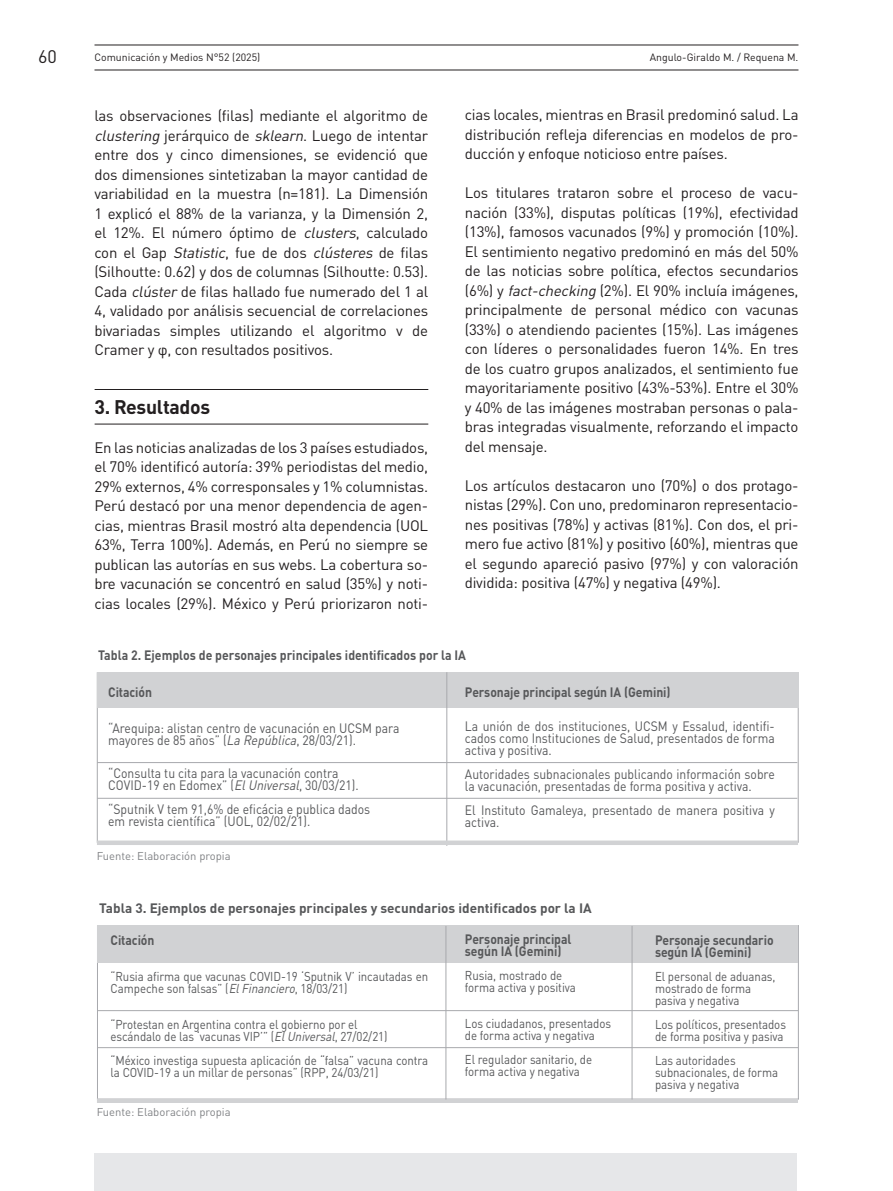
<style>
.page{position:relative;width:893px;height:1191px;background:#fff}
.page>*{position:absolute;margin:0;border:0;box-sizing:border-box;transform-origin:0 0}
.t1{font:700 19.5px "DIN Pro";letter-spacing:-.015em;color:#231f20}
.t2{font:18px "DIN Pro";color:#231f20}
.t3{font:15px/19.5px "DIN Pro";letter-spacing:-.015em;color:#231f20;text-align:justify}
.t4{font:13.5px/12px "DIN Pro";color:#57585a;scale:.9 1}
.t5{font:700 13.5px/12px "DIN Pro";letter-spacing:-.005em;color:#57585a;scale:.9 1}
.t6{font:700 13.5px "DIN Pro";letter-spacing:-.005em;color:#57585a}
.t7{font:700 13.5px "DIN Pro";letter-spacing:-.005em;color:#57585a;scale:.91 1}
.t8{font:12.75px/12px "DIN Pro";letter-spacing:-.005em;color:#57585a;scale:.9 1}
.t9{font:11.25px "DIN Pro";color:#808285}
.t10{font:10.5px "DIN Pro";color:#231f20}
.s1{font-style:italic}
</style>
<div class="page">
<hr style="left:94px;top:70px;width:704px;height:1px;background:#231f20">
<hr style="left:94px;top:45px;width:704px;height:1px;background:#231f20">
<div style="left:94px;top:1153px;width:703px;height:38px;background:#e6e7e9"></div>
<div style="left:98px;top:925px;width:700px;height:38px;background:#d1d2d4"></div>
<div style="left:97px;top:1098px;width:701px;height:5px;background:#d1d2d4"></div>
<hr style="left:446px;top:926px;width:1px;height:173px;background:#a8a9ad">
<hr style="left:632px;top:926px;width:1px;height:173px;background:#a8a9ad">
<hr style="left:97px;top:1010px;width:701px;height:1px;background:#a8a9ad">
<hr style="left:97px;top:1047px;width:701px;height:1px;background:#a8a9ad">
<hr style="left:95px;top:424px;width:333px;height:1px;background:#231f20">
<hr style="left:95px;top:389px;width:333px;height:1px;background:#231f20">
<div style="left:97px;top:672px;width:702px;height:36px;background:#d1d2d4"></div>
<hr style="left:446px;top:672px;width:1px;height:174px;background:#a8a9ad">
<hr style="left:97px;top:762px;width:700px;height:1px;background:#a8a9ad">
<hr style="left:97px;top:798px;width:700px;height:1px;background:#a8a9ad">
<div style="left:97px;top:840px;width:701px;height:5px;background:#d1d2d4"></div>
<p class="t2" style="left:38px;top:45px;width:20px">60</p>
<p class="t10" style="left:94px;top:50px;width:167px">Comunicación y Medios N°52 (2025)</p>
<p class="t10" style="left:650px;top:50px;width:150px">Angulo-Giraldo M. / Requena M.</p>
<p class="t3" style="left:94px;top:105px;width:335px">las observaciones (filas) mediante el algoritmo de <span class="s1">clustering</span> jerárquico de <span class="s1">sklearn</span>. Luego de intentar entre dos y cinco dimensiones, se evidenció que dos dimensiones sintetizaban la mayor cantidad de variabilidad en la muestra (n=181). La Dimensión 1 explicó el 88% de la varianza, y la Dimensión 2, el 12%. El número óptimo de <span class="s1">clusters</span>, calculado c o n e l G a p <span class="s1">Statistic</span>, f u e d e d o s <span class="s1">clústeres</span> d e fi l a s (Silhoutte: 0.62) y dos de columnas (Silhoutte: 0.53).<br>Cada <span class="s1">clúster</span> de filas hallado fue numerado del 1 al 4, validado por análisis secuencial de correlaciones bivariadas simples utilizando el algoritmo v de Cramer y φ, con resultados positivos.</p>
<h1 class="t1" style="left:94px;top:390px;width:118px">3. Resultados</h1>
<p class="t3" style="left:94px;top:437px;width:335px">En las noticias analizadas de los 3 países estudiados, el 70% identificó autoría: 39% periodistas del medio, 29% externos, 4% corresponsales y 1% columnistas.<br>Perú destacó por una menor dependencia de agen&shy;cias, mientras Brasil mostró alta dependencia (UOL 63%, Terra 100%). Además, en Perú no siempre se publican las autorías en sus webs. La cobertura so&shy;bre vacunación se concentró en salud (35%) y noti&shy;cias locales (29%). México y Perú priorizaron noti-</p>
<p class="t3" style="left:465px;top:104px;width:335px">cias locales, mientras en Brasil predominó salud. La distribución refleja diferencias en modelos de pro&shy;ducción y enfoque noticioso entre países.</p>
<p class="t3" style="left:465px;top:182px;width:335px">Los titulares trataron sobre el proceso de vacu&shy;nación (33%), disputas políticas (19%), efectividad (13%), famosos vacunados (9%) y promoción (10%).<br>El sentimiento negativo predominó en más del 50% de las noticias sobre política, efectos secundarios (6%) y <span class="s1">fact-checking</span> (2%). El 90% incluía imágenes, principalmente de personal médico con vacunas (33%) o atendiendo pacientes (15%). Las imágenes con líderes o personalidades fueron 14%. En tres de los cuatro grupos analizados, el sentimiento fue mayoritariamente positivo (43%-53%). Entre el 30% y 40% de las imágenes mostraban personas o pala&shy;bras integradas visualmente, reforzando el impacto del mensaje.</p>
<p class="t3" style="left:465px;top:475px;width:335px">Los artículos destacaron uno (70%) o dos protago&shy;nistas (29%). Con uno, predominaron representacio&shy;nes positivas (78%) y activas (81%). Con dos, el pri&shy;mero fue activo (81%) y positivo (60%), mientras que el segundo apareció pasivo (97%) y con valoración dividida: positiva (47%) y negativa (49%).</p>
<p class="t7" style="left:98px;top:644px;width:406px">Tabla 2. Ejemplos de personajes principales identificados por la IA</p>
<p class="t5" style="left:108px;top:684px;width:50px">Citación</p>
<p class="t4" style="left:108px;top:721px;width:325px">“Arequipa: alistan centro de vacunación en UCSM para mayores de 85 años” (<span class="s1">La República</span>, 28/03/21).</p>
<p class="t4" style="left:108px;top:766px;width:280px">“Consulta tu cita para la vacunación contra<br>COVID-19 en Edomex” (<span class="s1">ElUniversal</span>, 30/03/21).</p>
<p class="t4" style="left:108px;top:802px;width:293px">“Sputnik V tem 91,6% de eficácia e publica dados em revista científica” (UOL, 02/02/21).</p>
<p class="t5" style="left:465px;top:684px;width:230px">Personaje principal según IA (Gemini)</p>
<p class="t4" style="left:465px;top:720px;width:346px;text-align:justify">La unión de dos instituciones, UCSM y Essalud, identifi&shy;cados como Instituciones de Salud, presentados de forma activa y positiva.</p>
<p class="t4" style="left:465px;top:768px;width:346px">Autoridades subnacionales publicando información sobre la vacunación, presentadas de forma positiva y activa.</p>
<p class="t4" style="left:465px;top:804px;width:346px">El Instituto Gamaleya, presentado de manera positiva y activa.</p>
<p class="t9" style="left:97px;top:848px;width:135px">Fuente: Elaboración propia</p>
<p class="t6" style="left:99px;top:897px;width:494px">Tabla 3. Ejemplos de personajes principales y secundarios identificados por la IA</p>
<p class="t5" style="left:111px;top:932px;width:50px">Citación</p>
<p class="t8" style="left:111px;top:969px;width:355px">“Rusia afirma que vacunas COVID-19 ‘Sputnik V’ incautadas en<br>Campeche son falsas” (<span class="s1">ElFinanciero</span>, 18/03/21)</p>
<p class="t8" style="left:111px;top:1017px;width:309px">“Protestan en Argentina contra el gobierno por el escándalo de las ‘vacunas VIP’” (<span class="s1">ElUniversal</span>, 27/02/21)</p>
<p class="t8" style="left:111px;top:1053px;width:355px">“México investiga supuesta aplicación de “falsa” vacuna contra la COVID-19 a un millar de personas” (RPP, 24/03/21)</p>
<p class="t9" style="left:97px;top:1103px;width:135px">Fuente: Elaboración propia</p>
<p class="t5" style="left:465px;top:931px;width:120px">Personaje principal según IA (Gemini)</p>
<p class="t8" style="left:465px;top:969px;width:125px">Rusia, mostrado de forma activa y positiva</p>
<p class="t8" style="left:465px;top:1017px;width:164px">Los ciudadanos, presentados de forma activa y negativa</p>
<p class="t8" style="left:465px;top:1053px;width:143px">El regulador sanitario, de forma activa y negativa</p>
<p class="t5" style="left:655px;top:932px;width:133px">Personaje secundario según IA (Gemini)</p>
<p class="t8" style="left:655px;top:969px;width:136px">El personal de aduanas, mostrado de forma pasiva y negativa</p>
<p class="t8" style="left:655px;top:1017px;width:147px">Los políticos, presentados de forma positiva y pasiva</p>
<p class="t8" style="left:655px;top:1053px;width:138px">Las autoridades subnacionales, de forma pasiva y negativa</p>
</div>
